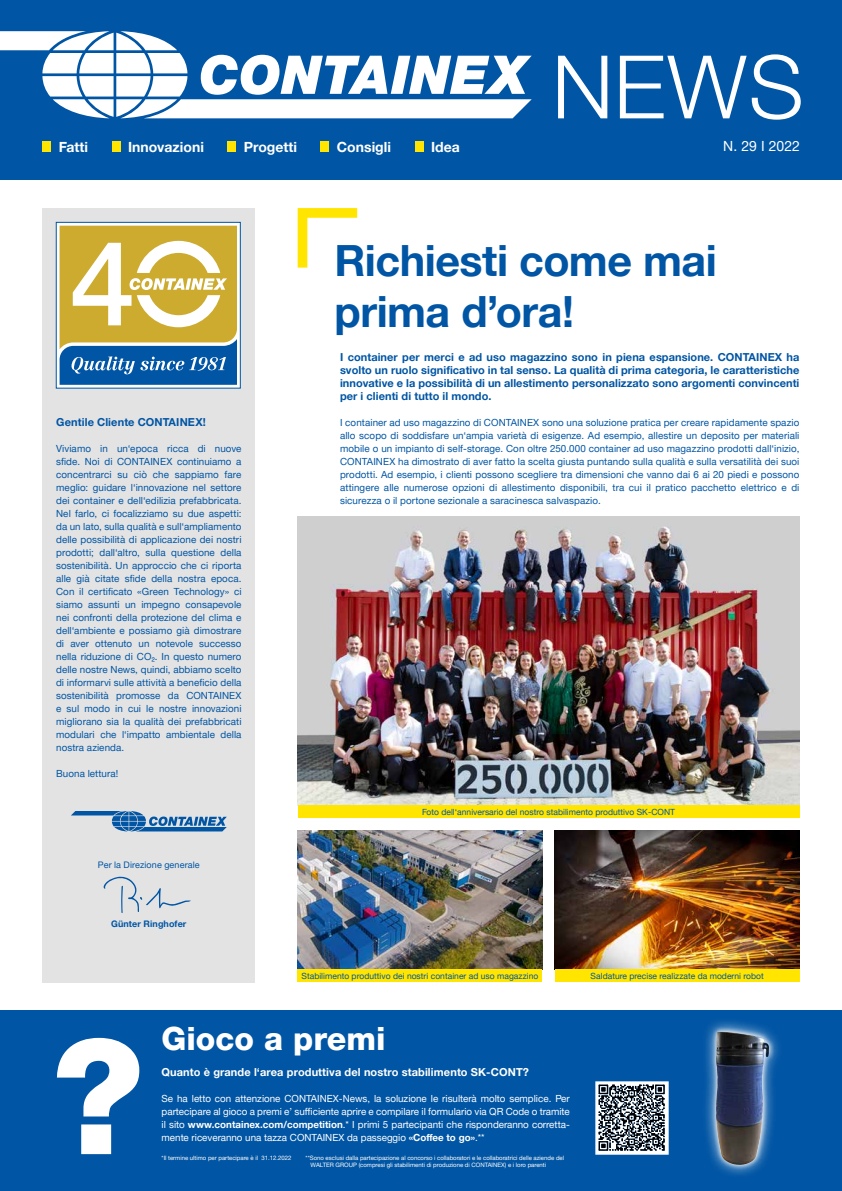
<style>
.page{position:relative;width:842px;height:1191px;background:#fff}
.page>*{position:absolute;margin:0;border:0;box-sizing:border-box;transform-origin:0 0}
.t1{font:300 87.7px "Helvetica Neue LTW1 G";color:#fff}
.t2{font:700 43px/50px "Helvetica Neue LTW1 G";letter-spacing:-.01em;color:#0055a4}
.t3{font:800 32px "Helvetica Neue LTW1 G";color:#fff}
.t4{font:700 14px "Helvetica Neue LTW1 G";color:#fff}
.t5{font:14px "Helvetica Neue LTW1 G";letter-spacing:.005em;color:#fff}
.t6{font:700 11px/13px "Helvetica Neue LTW1 G";letter-spacing:.005em;color:#0055a4;text-align:justify}
.t7{font:700 11px "Helvetica Neue LTW1 G";letter-spacing:.01em;color:#fff}
.t8{font:9.8px/13px "Helvetica Neue LTW1 G";letter-spacing:.01em;color:#0055a4;text-align:justify}
.t9{font:9.8px/13px "Helvetica Neue LTW1 G";color:#fff;text-align:justify}
.t10{font:9px "Helvetica Neue LTW1 G";letter-spacing:.01em;color:#0055a4}
.t11{font:700 9px "Helvetica Neue LTW1 G";letter-spacing:.01em;color:#0055a4}
.t12{font:8.5px "Helvetica Neue LTW1 G";letter-spacing:.005em;color:#0055a4}
.t13{font:6px/7px "Helvetica Neue LTW1 G";color:#fff}
.s1{font-weight:700}
</style>
<div class="page">
<div style="left:0;top:1011px;width:842px;height:180px;background:#0055a4"></div>
<svg style="left:298px;top:208px;width:59px;height:60px"></svg>
<svg style="left:595px;top:1081px;width:74px;height:73px;background:#828b93"></svg>
<div style="left:0;top:0;width:842px;height:179px;background:#0055a4"></div>
<svg style="left:57px;top:1037px;width:82px;height:117px"></svg>
<svg style="left:0;top:31px;width:532px;height:87px"></svg>
<div style="left:43px;top:141px;width:8px;height:11px;background:#ffe500"></div>
<div style="left:112px;top:141px;width:8px;height:11px;background:#ffe500"></div>
<div style="left:228px;top:141px;width:8px;height:11px;background:#ffe500"></div>
<div style="left:321px;top:141px;width:8px;height:11px;background:#ffe500"></div>
<div style="left:415px;top:141px;width:8px;height:11px;background:#ffe500"></div>
<div style="left:43px;top:208px;width:212px;height:774px;background:#e3e3e3"></div>
<div style="left:56px;top:222px;width:184px;height:166px;background:linear-gradient(to right,#fff,#fff)"></div>
<svg style="left:60px;top:226px;width:177px;height:159px;background:#aaab77"></svg>
<svg style="left:103px;top:876px;width:88px;height:37px"></svg>
<img style="left:555px;top:831px;width:244px;height:138px">
<img style="left:298px;top:831px;width:244px;height:138px">
<img style="left:298px;top:516px;width:501px;height:289px">
<div style="left:298px;top:805px;width:501px;height:13px;background:#ffe500"></div>
<div style="left:298px;top:969px;width:244px;height:13px;background:#ffe500"></div>
<div style="left:555px;top:969px;width:244px;height:13px;background:#ffe500"></div>
<svg style="left:71px;top:811px;width:156px;height:20px"></svg>
<div style="left:700px;top:1016px;width:84px;height:163px;background:#fff;opacity:.85"></div>
<img style="left:710px;top:1026px;width:64px;height:144px">
<img style="left:716px;top:1031px;width:7px;height:60px">
<h1 class="t1" style="left:552px;top:34px;width:254px">NEWS</h1>
<h3 class="t4" style="left:59px;top:138px;width:31px">Fatti</h3>
<h3 class="t4" style="left:128px;top:138px;width:77px">Innovazioni</h3>
<h3 class="t4" style="left:244px;top:138px;width:55px">Progetti</h3>
<h3 class="t4" style="left:337px;top:138px;width:56px">Consigli</h3>
<h3 class="t4" style="left:431px;top:138px;width:30px">Idea</h3>
<h3 class="t5" style="left:723px;top:138px;width:78px">N. 29 I 2022</h3>
<p class="t6" style="left:56px;top:416px;width:151px">Gentile Cliente CONTAINEX!</p>
<p class="t8" style="left:56px;top:442px;width:187px">Viviamo in un‘epoca ricca di nuove sfide. Noi di CONTAINEX continuiamo a concentrarci su ciò che sappiamo fare meglio: guidare l‘innovazione nel settore dei container e dell‘edilizia prefabbricata.<br>Nel farlo, ci focalizziamo su due aspetti: da un lato, sulla qualità e sull‘ampliamento delle possibilità di applicazione dei nostri prodotti; dall‘altro, sulla questione della sostenibilità. Un approccio che ci riporta alle già citate sfide della nostra epoca.<br>Con il certificato «Green Technology» ci siamo assunti un impegno consapevole nei confronti della protezione del clima e dell‘ambiente e possiamo già dimostrare di aver ottenuto un notevole successo nella riduzione di CO₂. In questo numero delle nostre News, quindi, abbiamo scelto di informarvi sulle attività a beneficio della sostenibilità promosse da CONTAINEX e sul modo in cui le nostre innovazioni migliorano sia la qualità dei prefabbricati modulari che l‘impatto ambientale della nostra azienda.</p>
<p class="t8" style="left:56px;top:767px;width:64px">Buona lettura!</p>
<p class="t10" style="left:98px;top:859px;width:103px">Per la Direzione generale</p>
<p class="t11" style="left:111px;top:917px;width:77px">Günter Ringhofer</p>
<h2 class="t2" style="left:334px;top:236px;width:384px">Richiesti come mai prima d’ora!</h2>
<p class="t6" style="left:340px;top:351px;width:461px">I container per merci e ad uso magazzino sono in piena espansione. CONTAINEX ha svolto un ruolo significativo in tal senso. La qualità di prima categoria, le caratteristiche innovative e la possibilità di un allestimento personalizzato sono argomenti convincenti per i clienti di tutto il mondo.</p>
<p class="t8" style="left:340px;top:416px;width:461px">I container ad uso magazzino di CONTAINEX sono una soluzione pratica per creare rapidamente spazio allo scopo di soddisfare un‘ampia varietà di esigenze. Ad esempio, allestire un deposito per materiali mobile o un impianto di self-storage. Con oltre 250.000 container ad uso magazzino prodotti dall‘inizio, CONTAINEX ha dimostrato di aver fatto la scelta giusta puntando sulla qualità e sulla versatilità dei suoi prodotti. Ad esempio, i clienti possono scegliere tra dimensioni che vanno dai 6 ai 20 piedi e possono attingere alle numerose opzioni di allestimento disponibili, tra cui il pratico pacchetto elettrico e di sicurezza o il portone sezionale a saracinesca salvaspazio.</p>
<p class="t12" style="left:422px;top:806px;width:254px">Foto dell‘anniversario del nostro stabilimento produttivo SK-CONT</p>
<p class="t12" style="left:302px;top:970px;width:238px">Stabilimento produttivo dei nostri container ad uso magazzino</p>
<p class="t12" style="left:591px;top:970px;width:175px">Saldature precise realizzate da moderni robot</p>
<h3 class="t3" style="left:162px;top:1020px;width:225px">Gioco a premi</h3>
<p class="t7" style="left:162px;top:1065px;width:369px">Quanto è grande l‘area produttiva del nostro stabilimento SK-CONT?</p>
<p class="t9" style="left:162px;top:1092px;width:410px">Se ha letto con attenzione CONTAINEX-News, la soluzione le risulterà molto semplice. Per partecipare al gioco a premi e’ sufficiente aprire e compilare il formulario via QR Code o tramite il sito <span class="s1">www.containex.com/competition</span>.* I primi 5 partecipanti che risponderanno corretta&shy;mente riceveranno una tazza CONTAINEX da passeggio <span class="s1">«Coffee to go»</span>.**</p>
<p class="t13" style="left:162px;top:1154px;width:131px">*Il termine ultimo per partecipare è il 31.12.2022</p>
<p class="t13" style="left:311px;top:1154px;width:255px;text-indent:-5px">**Sono esclusi dalla partecipazione al concorso i collaboratori e le collaboratrici delle aziende del<br>WALTER GROUP (compresi gli stabilimenti di produzione di CONTAINEX) e i loro parenti</p>
</div>
